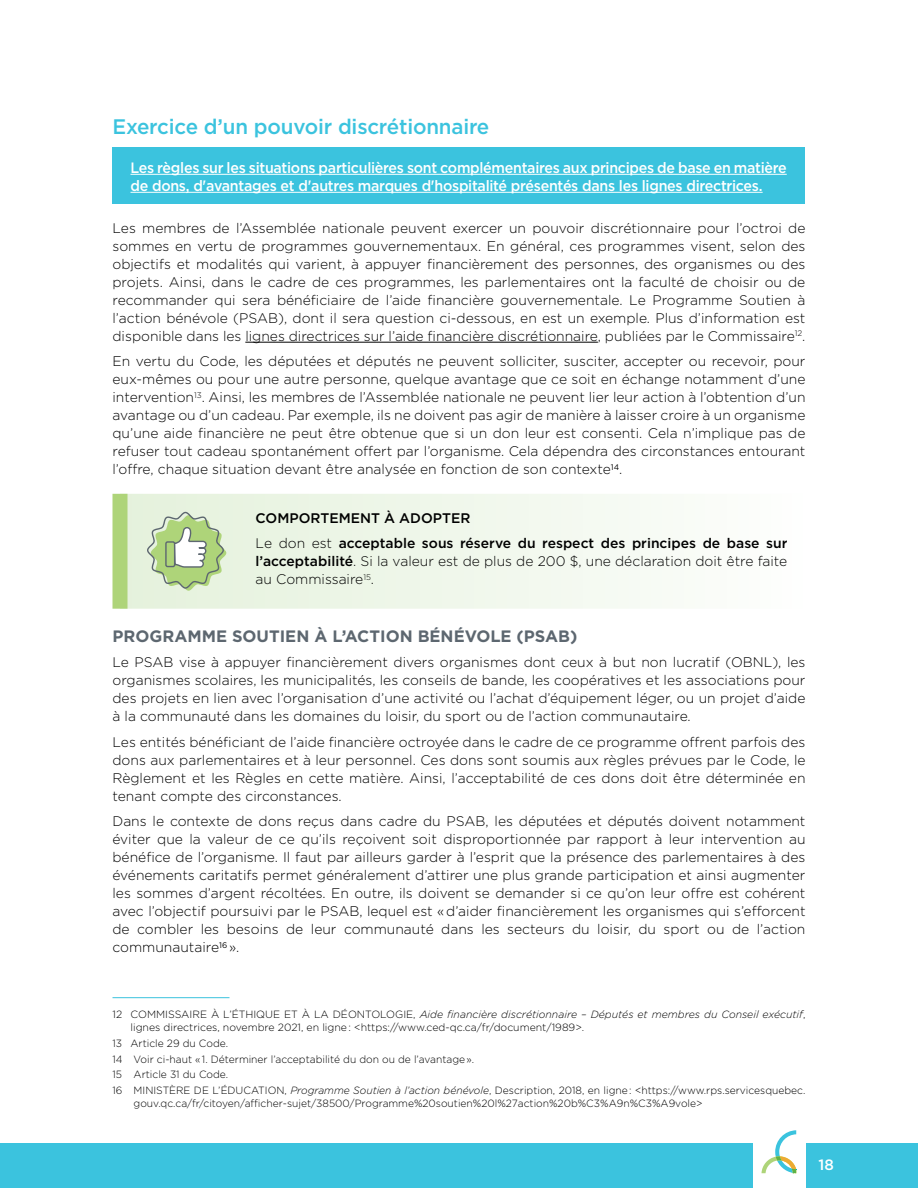
<style>
.page{position:relative;width:918px;height:1188px;background:#fff}
.page>*{position:absolute;margin:0;border:0;box-sizing:border-box;transform-origin:0 0}
.t1{font:500 21px "Gotham";letter-spacing:-.01em;color:#3bc3de}
.t2{font:700 16.5px "Gotham";color:#5d6770}
.t3{font:500 15px/18px "Gotham";letter-spacing:-.02em;color:#fff;scale:.95 1}
.t4{font:500 15px "Gotham";letter-spacing:-.02em;color:#fff}
.t5{font:300 13.8px/18px "Gotham";color:#000;text-align:justify}
.t6{font:500 13.8px/25.5px "Gotham";color:#000}
.t7{font:300 10.5px/15.8px "Gotham";color:#000}
.s1{font-weight:300}
.s2{font-weight:500}
.s3{font-style:italic}
</style>
<div class="page">
<div style="left:0;top:1143px;width:918px;height:45px;background:#3bc3de"></div>
<div style="left:753px;top:1125px;width:53px;height:63px;background:#fff"></div>
<svg style="left:762px;top:1130px;width:35px;height:44px"></svg>
<hr style="left:245px;top:342px;width:353px;height:1px;background:#000">
<div style="left:112px;top:147px;width:693px;height:57px;background:#3bc3de"></div>
<hr style="left:130px;top:174px;width:657px;height:1px;background:#fff">
<hr style="left:130px;top:192px;width:633px;height:1px;background:#fff">
<svg style="left:128px;top:494px;width:523px;height:115px"></svg>
<div style="left:112px;top:494px;width:16px;height:115px;background:#aed479"></div>
<svg style="left:146px;top:511px;width:80px;height:80px;background:#c3d9ac"></svg>
<hr style="left:112px;top:997px;width:118px;height:1px;background:#3bc3de">
<h1 class="t1" style="left:112px;top:113px;width:378px">Exercice d’un pouvoir discrétionnaire</h1>
<p class="t3" style="left:130px;top:158px;width:692px">Les règles sur les situations particulières sont complémentaires aux principes de base en matière de dons, d'avantages et d'autres marques d'hospitalité présentés dans les lignes directrices.</p>
<p class="t5" style="left:112px;top:219px;width:695px">Les membres de l’Assemblée nationale peuvent exercer un pouvoir discrétionnaire pour l’octroi de sommes en vertu de programmes gouvernementaux. En général, ces programmes visent, selon des objectifs et modalités qui varient, à appuyer financièrement des personnes, des organismes ou des projets. Ainsi, dans le cadre de ces programmes, les parlementaires ont la faculté de choisir ou de recommander qui sera bénéficiaire de l’aide financière gouvernementale. Le Programme Soutien à l’action bénévole (PSAB), dont il sera question ci-dessous, en est un exemple. Plus d’information est disponible dans les lignes directrices sur l’aide financière discrétionnaire, publiées par le Commissaire<sup>12</sup>.</p>
<p class="t5" style="left:112px;top:352px;width:695px">En vertu du Code, les députées et députés ne peuvent solliciter, susciter, accepter ou recevoir, pour eux-mêmes ou pour une autre personne, quelque avantage que ce soit en échange notamment d’une intervention<sup>13</sup>. Ainsi, les membres de l’Assemblée nationale ne peuvent lier leur action à l’obtention d’un avantage ou d’un cadeau. Par exemple, ils ne doivent pas agir de manière à laisser croire à un organisme qu’une aide financière ne peut être obtenue que si un don leur est consenti. Cela n’implique pas de refuser tout cadeau spontanément offert par l’organisme. Cela dépendra des circonstances entourant l’offre, chaque situation devant être analysée en fonction de son contexte<sup>14</sup>.</p>
<p class="t6" style="left:256px;top:505px;width:533px">COMPORTEMENT À ADOPTER<br><span class="s1">Le don est</span> acceptable sous réserve du respect des principes de base sur</p>
<p class="t5" style="left:256px;top:552px;width:533px"><span class="s2">l’acceptabilité</span>. Si la valeur est de plus de 200 $, une déclaration doit être faite au Commissaire<sup>15</sup>.</p>
<p class="t2" style="left:112px;top:625px;width:467px">PROGRAMME SOUTIEN À L’ACTION BÉNÉVOLE (PSAB)</p>
<p class="t5" style="left:112px;top:653px;width:695px">Le PSAB vise à appuyer financièrement divers organismes dont ceux à but non lucratif (OBNL), les organismes scolaires, les municipalités, les conseils de bande, les coopératives et les associations pour des projets en lien avec l’organisation d’une activité ou l’achat d’équipement léger, ou un projet d’aide à la communauté dans les domaines du loisir, du sport ou de l’action communautaire.</p>
<p class="t5" style="left:112px;top:732px;width:695px">Les entités bénéficiant de l’aide financière octroyée dans le cadre de ce programme offrent parfois des dons aux parlementaires et à leur personnel. Ces dons sont soumis aux règles prévues par le Code, le Règlement et les Règles en cette matière. Ainsi, l’acceptabilité de ces dons doit être déterminée en tenant compte des circonstances.</p>
<p class="t5" style="left:112px;top:812px;width:695px">Dans le contexte de dons reçus dans cadre du PSAB, les députées et députés doivent notamment éviter que la valeur de ce qu’ils reçoivent soit disproportionnée par rapport à leur intervention au bénéfice de l’organisme. Il faut par ailleurs garder à l’esprit que la présence des parlementaires à des événements caritatifs permet généralement d’attirer une plus grande participation et ainsi augmenter les sommes d’argent récoltées. En outre, ils doivent se demander si ce qu’on leur offre est cohérent avec l’objectif poursuivi par le PSAB, lequel est « d’aider financièrement les organismes qui s’efforcent de combler les besoins de leur communauté dans les secteurs du loisir, du sport ou de l’action communautaire<sup>16</sup> ».</p>
<p class="t7" style="left:130px;top:1008px;width:676px;line-height:13.2px;text-indent:-18px">12 COMMISSAIRE À L’ÉTHIQUE ET À LA DÉONTOLOGIE, <span class="s3">Aide financière discrétionnaire – Députés et membres du Conseil exécutif</span>, lignes directrices, novembre 2021, en ligne : &lt;https://www.ced-qc.ca/fr/document/1989&gt;.</p>
<p class="t7" style="left:112px;top:1035px;width:694px">13 Article 29 du Code.<br>14 Voir ci-haut « 1. Déterminer l’acceptabilité du don ou de l’avantage ».<br>15 Article 31 du Code.<br>16 MINISTÈRE DE L’ÉDUCATION, <span class="s3">Programme Soutien à l’action bénévole</span>, Description, 2018, en ligne : &lt;https://www.rps.servicesquebec.</p>
<p class="t7" style="left:134px;top:1095px;width:570px">gouv.qc.ca/fr/citoyen/afficher-sujet/38500/Programme%20soutien%20l%27action%20b%C3%A9n%C3%A9vole&gt;</p>
<p class="t4" style="left:818px;top:1155px;width:17px">18</p>
</div>
